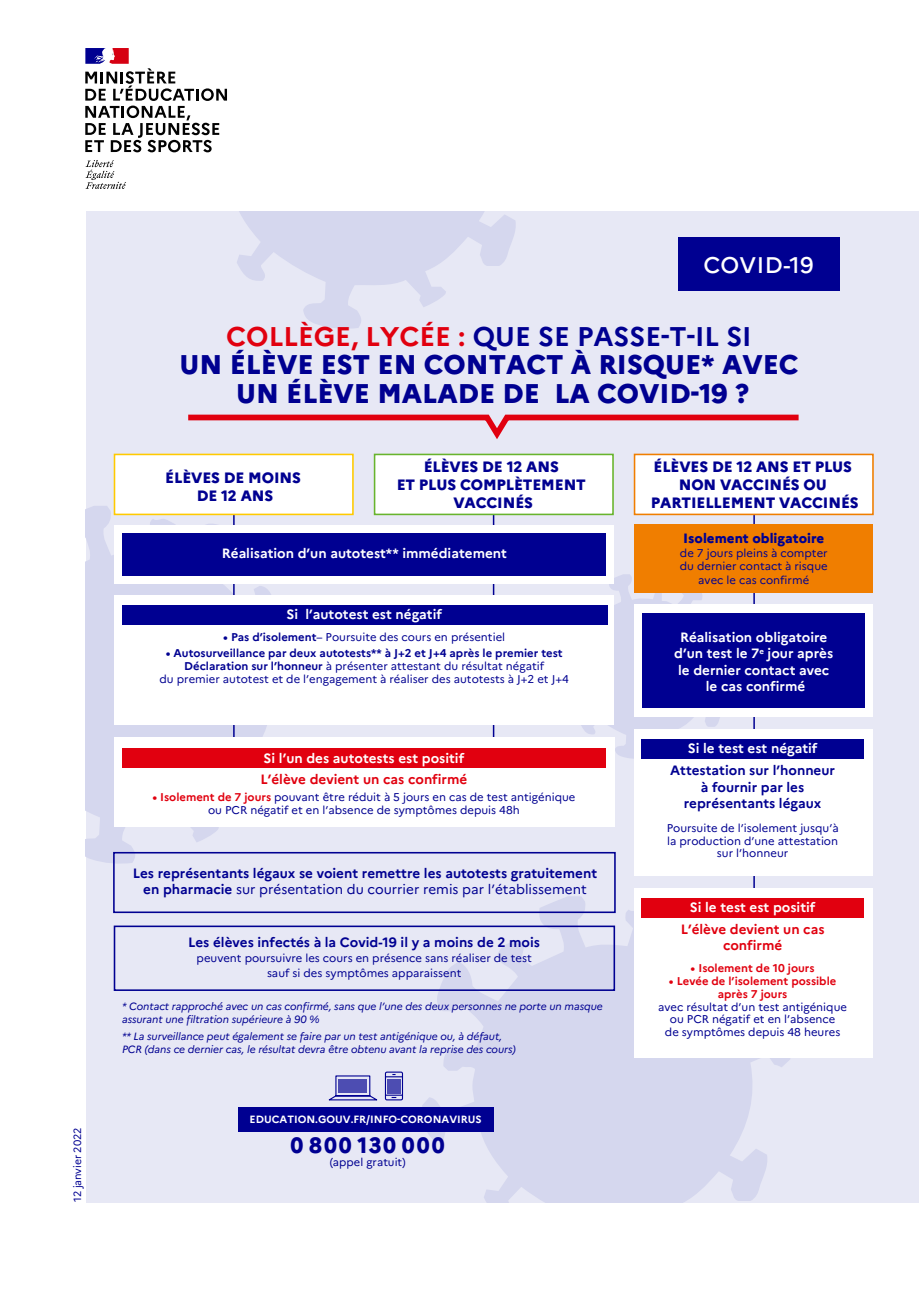
<style>
.page{position:relative;width:919px;height:1289px;background:#fff}
.page>*{position:absolute;margin:0;border:0;box-sizing:border-box;transform-origin:0 0}
.t1{font:800 27px/28.5px "Marianne";color:#000091;text-align:center}
.t2{font:500 22.65px "Marianne";letter-spacing:.02em;color:#fff}
.t3{font:800 22.2px "Marianne";letter-spacing:.095em;color:#000091}
.t4{font:800 15px/18px "Marianne";letter-spacing:-.01em;color:#000091;text-align:center}
.t5{font:700 13.5px/16.2px "Marianne";color:#000091;text-align:center}
.t6{font:700 13.5px/16.2px "Marianne";color:#fff;text-align:center}
.t7{font:700 13.5px/16.2px "Marianne";color:#e1000f;text-align:center}
.t8{font:800 13.5px "Marianne";color:#000091}
.t9{font:11.25px/12.8px "Marianne";color:#000091;text-align:center}
.t10{font:700 11.25px/12.8px "Marianne";color:#e1000f;text-align:center}
.t11{font:11.1px "Marianne";letter-spacing:.005em;color:#000091}
.t12{font:italic 10.5px/12.8px "Marianne";letter-spacing:-.005em;color:#000091}
.t13{font:700 10.5px "Marianne";color:#fff}
.t14{font:10.5px "Marianne";letter-spacing:-.01em;color:#000091}
.s1{font-weight:700;color:#e1000f}
.s2{font-weight:700}
.s3{font-weight:400}
</style>
<div class="page">
<svg style="left:85px;top:160px;width:41px;height:29px"></svg>
<svg style="left:85px;top:48px;width:142px;height:104px"></svg>
<div style="left:86px;top:211px;width:832px;height:991px;background:#e7e8f5"></div>
<div style="left:678px;top:237px;width:161px;height:54px;background:#000091"></div>
<svg style="left:237px;top:211px;width:279px;height:118px"></svg>
<svg style="left:550px;top:574px;width:184px;height:185px"></svg>
<svg style="left:86px;top:506px;width:224px;height:358px;fill:#d5d7ee"></svg>
<svg style="left:422px;top:896px;width:368px;height:306px;fill:#d5d7ee"></svg>
<div style="left:385px;top:1071px;width:18px;height:29px;border:1px solid #000091;border-radius:2px"></div>
<svg style="left:328px;top:1073px;width:75px;height:27px"></svg>
<div style="left:387px;top:1078px;width:13px;height:15px;background:#4d4db2"></div>
<div style="left:238px;top:1106px;width:255px;height:25px;background:#000091"></div>
<hr style="left:753px;top:467px;width:1px;height:440px;background:#000091">
<hr style="left:233px;top:481px;width:2px;height:338px;background:#000091">
<hr style="left:493px;top:481px;width:1px;height:337px;background:#000091">
<svg style="left:188px;top:414px;width:611px;height:25px"></svg>
<div style="left:114px;top:453px;width:240px;height:62px;background:#fff;border:2px solid #ffca00"></div>
<div style="left:374px;top:453px;width:239px;height:62px;background:#fff;border:2px solid #68b42d"></div>
<div style="left:633px;top:453px;width:240px;height:62px;background:#fff;border:2px solid #f07e00"></div>
<div style="left:114px;top:737px;width:501px;height:89px;background:#fff"></div>
<div style="left:123px;top:748px;width:482px;height:20px;background:#e1000f"></div>
<div style="left:634px;top:524px;width:238px;height:68px;background:#f07e00"></div>
<div style="left:114px;top:595px;width:500px;height:129px;background:#fff"></div>
<div style="left:122px;top:605px;width:485px;height:19px;background:#000091"></div>
<div style="left:114px;top:925px;width:501px;height:65px;border:2px solid #000091"></div>
<div style="left:114px;top:525px;width:500px;height:58px;background:#fff"></div>
<div style="left:123px;top:533px;width:482px;height:42px;background:#000091"></div>
<div style="left:634px;top:604px;width:238px;height:113px;background:#fff"></div>
<div style="left:642px;top:613px;width:222px;height:95px;background:#000091"></div>
<div style="left:634px;top:729px;width:238px;height:147px;background:#fff"></div>
<div style="left:641px;top:739px;width:223px;height:20px;background:#000091"></div>
<div style="left:634px;top:888px;width:238px;height:169px;background:#fff"></div>
<div style="left:641px;top:898px;width:223px;height:19px;background:#e1000f"></div>
<div style="left:113px;top:852px;width:502px;height:61px;border:2px solid #000091"></div>
<h2 class="t2" style="left:703px;top:251px;width:112px">COVID-19</h2>
<h1 class="t1" style="left:179px;top:322px;width:620px"><span class="s1">COLLÈGE, LYCÉE :</span> <span class="s2">QUE SE PASSE-T-IL SI<br></span>UN ÉLÈVE EST EN CONTACT À RISQUE* AVEC<br>UN ÉLÈVE MALADE DE LA COVID-19 ?</h1>
<h3 class="t4" style="left:165px;top:468px;width:137px">ÉLÈVES DE MOINS<br>DE 12 ANS</h3>
<h3 class="t4" style="left:396px;top:458px;width:191px">ÉLÈVES DE 12 ANS<br>ET PLUS COMPLÈTEMENT<br>VACCINÉS</h3>
<h3 class="t4" style="left:650px;top:458px;width:209px">ÉLÈVES DE 12 ANS ET PLUS<br>NON VACCINÉS OU<br>PARTIELLEMENT VACCINÉS</h3>
<p class="t6" style="left:222px;top:545px;width:287px">Réalisation d’un autotest** immédiatement</p>
<p class="t6" style="left:286px;top:606px;width:157px">Si l’autotest est négatif</p>
<p class="t9" style="left:223px;top:631px;width:283px"><span class="s2">• Pas d’isolement</span>– Poursuite des cours en présentiel</p>
<p class="t9" style="left:159px;top:646px;width:411px"><span class="s2">• Autosurveillance par deux autotests** à J+2 et J+4 après le premier test<br>Déclaration sur l’honneur</span> à présenter attestant du résultat négatif<br>du premier autotest et de l’engagement à réaliser des autotests à J+2 et J+4</p>
<p class="t6" style="left:263px;top:750px;width:202px">Si l’un des autotests est positif</p>
<p class="t7" style="left:260px;top:770px;width:208px">L’élève devient un cas confirmé</p>
<p class="t9" style="left:152px;top:790px;width:424px"><span class="s1">• Isolement de 7 jours</span> pouvant être réduit à 5 jours en cas de test antigénique ou PCR négatif et en l’absence de symptômes depuis 48h</p>
<p class="t5" style="left:133px;top:864px;width:466px">Les représentants légaux se voient remettre les autotests gratuitement en pharmacie <span class="s3">sur présentation du courrier remis par l’établissement</span></p>
<p class="t5" style="left:188px;top:933px;width:353px">Les élèves infectés à la Covid-19 il y a moins de 2 mois</p>
<p class="t9" style="left:196px;top:950px;width:337px;line-height:15px">peuvent poursuivre les cours en présence sans réaliser de test sauf si des symptômes apparaissent</p>
<p class="t12" style="left:122px;top:1000px;width:482px">* Contact rapproché avec un cas confirmé, sans que l’une des deux personnes ne porte un masque assurant une filtration supérieure à 90 %</p>
<p class="t12" style="left:122px;top:1030px;width:395px">** La surveillance peut également se faire par un test antigénique ou, à défaut,<br>PCR (dans ce dernier cas, le résultat devra être obtenu avant la reprise des cours)</p>
<p class="t13" style="left:249px;top:1112px;width:234px">EDUCATION.GOUV.FR/INFO-CORONAVIRUS</p>
<p class="t14" style="left:71px;top:1202px;width:76px;rotate:-90deg">12 janvier 2022</p>
<h3 class="t3" style="left:290px;top:1131px;width:156px">0 800 130 000</h3>
<p class="t11" style="left:330px;top:1155px;width:77px">(appel gratuit)</p>
<p class="t8" style="left:683px;top:530px;width:143px">Isolement obligatoire</p>
<p class="t9" style="left:679px;top:546px;width:149px;line-height:13.5px">de 7 jours pleins à compter du dernier contact à risque avec le cas confirmé</p>
<p class="t6" style="left:674px;top:629px;width:160px">Réalisation obligatoire d’un test le 7<sup>e</sup> jour après le dernier contact avec le cas confirmé</p>
<p class="t6" style="left:687px;top:740px;width:131px">Si le test est négatif</p>
<p class="t5" style="left:670px;top:762px;width:166px">Attestation sur l’honneur à fournir par les représentants légaux</p>
<p class="t9" style="left:666px;top:821px;width:173px">Poursuite de l’isolement jusqu’à la production d’une attestation sur l’honneur</p>
<p class="t6" style="left:689px;top:898px;width:127px">Si le test est positif</p>
<p class="t7" style="left:680px;top:921px;width:145px">L’élève devient un cas confirmé</p>
<p class="t10" style="left:690px;top:961px;width:125px">• Isolement de 10 jours</p>
<p class="t10" style="left:669px;top:974px;width:169px">• Levée de l’isolement possible après 7 jours</p>
<p class="t9" style="left:658px;top:1000px;width:190px">avec résultat d’un test antigénique ou PCR négatif et en l’absence<br>de symptômes depuis 48 heures</p>
</div>
